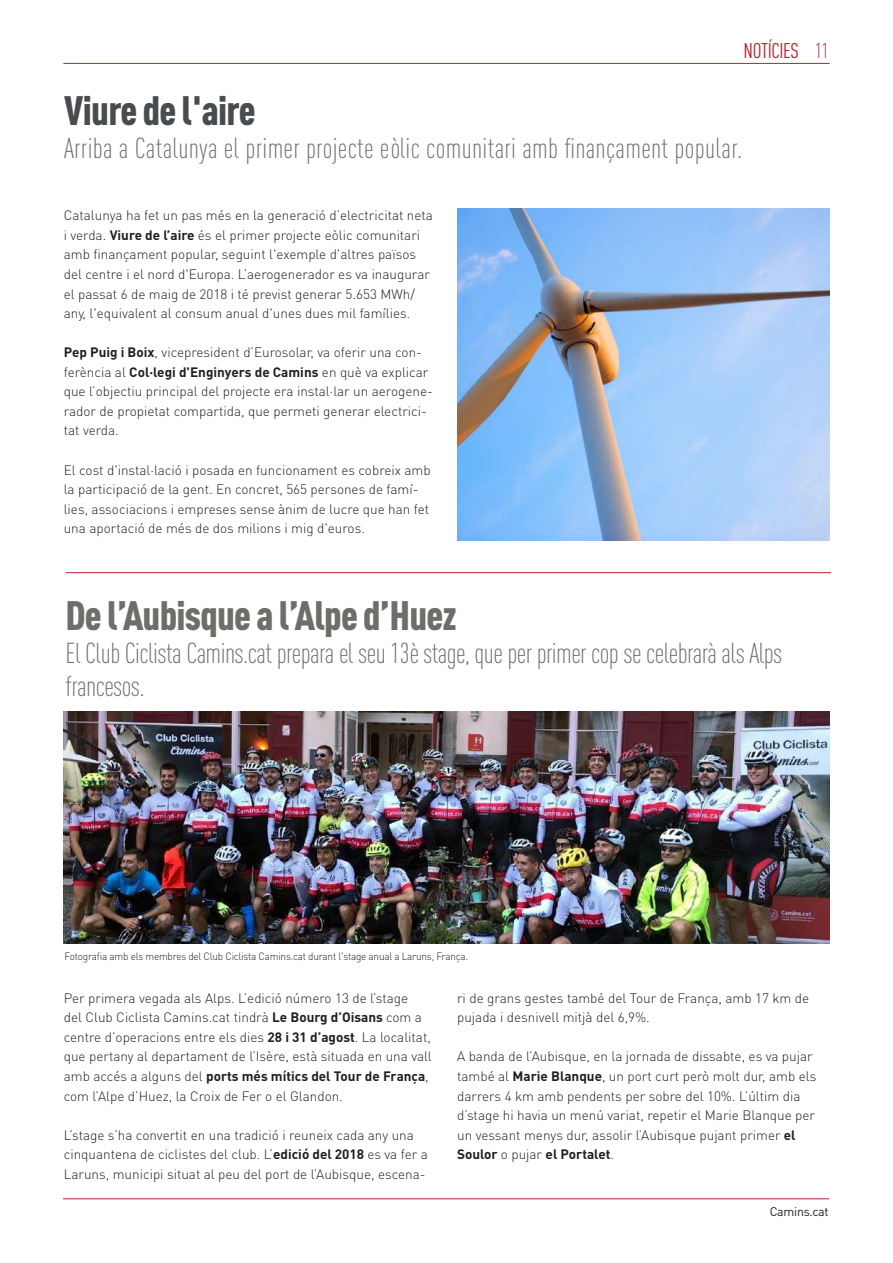
<style>
.page{position:relative;width:893px;height:1263px;background:#fff}
.page>*{position:absolute;margin:0;border:0;box-sizing:border-box;transform-origin:0 0}
.t1{font:900 40.5px "DIN Cond";letter-spacing:-.02em;color:#6e6d68}
.t2{font:900 40.5px "DIN Cond";letter-spacing:-.02em;color:#494c4f}
.t3{font:300 28.5px/33px "DIN Cond";letter-spacing:-.02em;color:#6e6d68}
.t4{font:300 28.5px "DIN Cond";letter-spacing:.01em;color:#6e6d68}
.t5{font:21px "DIN Cond";letter-spacing:-.02em;color:#bb1f2d}
.t6{font:300 13.5px/19.5px "DIN Pro";color:#231f20}
.t7{font:12.45px "DIN Pro";letter-spacing:-.025em;color:#231f20}
.t8{font:300 10.5px "DIN Pro";letter-spacing:-.02em;color:#231f20;scale:.95 1}
.s1{font-weight:300}
.s2{font-weight:700}
</style>
<div class="page">
<hr style="left:63px;top:1198px;width:766px;height:1px;background:#bb1f2d">
<hr style="left:63px;top:63px;width:767px;height:1px;background:#bb1f2d">
<hr style="left:66px;top:572px;width:765px;height:1px;background:#bb1f2d">
<img style="left:64px;top:712px;width:765px;height:232px">
<img style="left:457px;top:208px;width:372px;height:332px">
<h3 class="t5" style="left:744px;top:38px;width:87px">NOTÍCIES <span class="s1">11</span></h3>
<h1 class="t2" style="left:64px;top:85px;width:193px">Viure de l'aire</h1>
<h2 class="t4" style="left:64px;top:131px;width:680px">Arriba a Catalunya el primer projecte eòlic comunitari amb finançament popular.</h2>
<p class="t6" style="left:64px;top:205px;width:371px">Catalunya ha fet un pas més en la generació d’electricitat neta i verda. <span class="s2">Viure de l’aire</span> és el primer projecte eòlic comunitari amb finançament popular, seguint l'exemple d'altres països del centre i el nord d'Europa. L’aerogenerador es va inaugurar el passat 6 de maig de 2018 i té previst generar 5.653 MWh/ any, l'equivalent al consum anual d'unes dues mil famílies.</p>
<p class="t6" style="left:64px;top:342px;width:371px"><span class="s2">Pep Puig i Boix</span>, vicepresident d’Eurosolar, va oferir una con&shy;ferència al <span class="s2">Col·legi d'Enginyers de Camins</span> en què va explicar que l’objectiu principal del projecte era instal·lar un aerogene&shy;rador de propietat compartida, que permeti generar electrici&shy;tat verda.</p>
<p class="t6" style="left:64px;top:459px;width:368px">El cost d'instal·lació i posada en funcionament es cobreix amb la participació de la gent. En concret, 565 persones de famí&shy;lies, associacions i empreses sense ànim de lucre que han fet una aportació de més de dos milions i mig d'euros.</p>
<h1 class="t1" style="left:66px;top:590px;width:393px">De l’Aubisque a l’Alpe d’Huez</h1>
<h2 class="t3" style="left:66px;top:636px;width:718px">El Club Ciclista Camins.cat prepara el seu 13è stage, que per primer cop se celebrarà als Alps francesos.</h2>
<p class="t8" style="left:65px;top:949px;width:426px">Fotografia amb els membres del Club Ciclista Camins.cat durant l'stage anual a Laruns, França.</p>
<p class="t6" style="left:64px;top:987px;width:370px">Per primera vegada als Alps. L’edició número 13 de l’stage<br>del Club Ciclista Camins.cat tindrà <span class="s2">Le Bourg d’Oisans</span> com a centre d’operacions entre els dies <span class="s2">28 i 31 d’agost</span>. La localitat, que pertany al departament de l’Isère, està situada en una vall amb accés a alguns del <span class="s2">ports més mítics del Tour de França</span>, com l’Alpe d’Huez, la Croix de Fer o el Glandon.</p>
<p class="t6" style="left:64px;top:1124px;width:365px">L’stage s’ha convertit en una tradició i reuneix cada any una cinquantena de ciclistes del club. L’<span class="s2">edició del 2018</span> es va fer a<br>Laruns, municipi situat al peu del port de l’Aubisque, escena-</p>
<p class="t6" style="left:457px;top:987px;width:354px">ri de grans gestes també del Tour de França, amb 17 km de pujada i desnivell mitjà del 6,9%.</p>
<p class="t6" style="left:457px;top:1046px;width:361px">A banda de l’Aubisque, en la jornada de dissabte, es va pujar també al <span class="s2">Marie Blanque</span>, un port curt però molt dur, amb els darrers 4 km amb pendents per sobre del 10%. L’últim dia d’stage hi havia un menú variat, repetir el Marie Blanque per un vessant menys dur, assolir l’Aubisque pujant primer <span class="s2">el Soulor</span> o pujar <span class="s2">el Portalet</span>.</p>
<p class="t7" style="left:770px;top:1203px;width:60px">Camins.cat</p>
</div>
